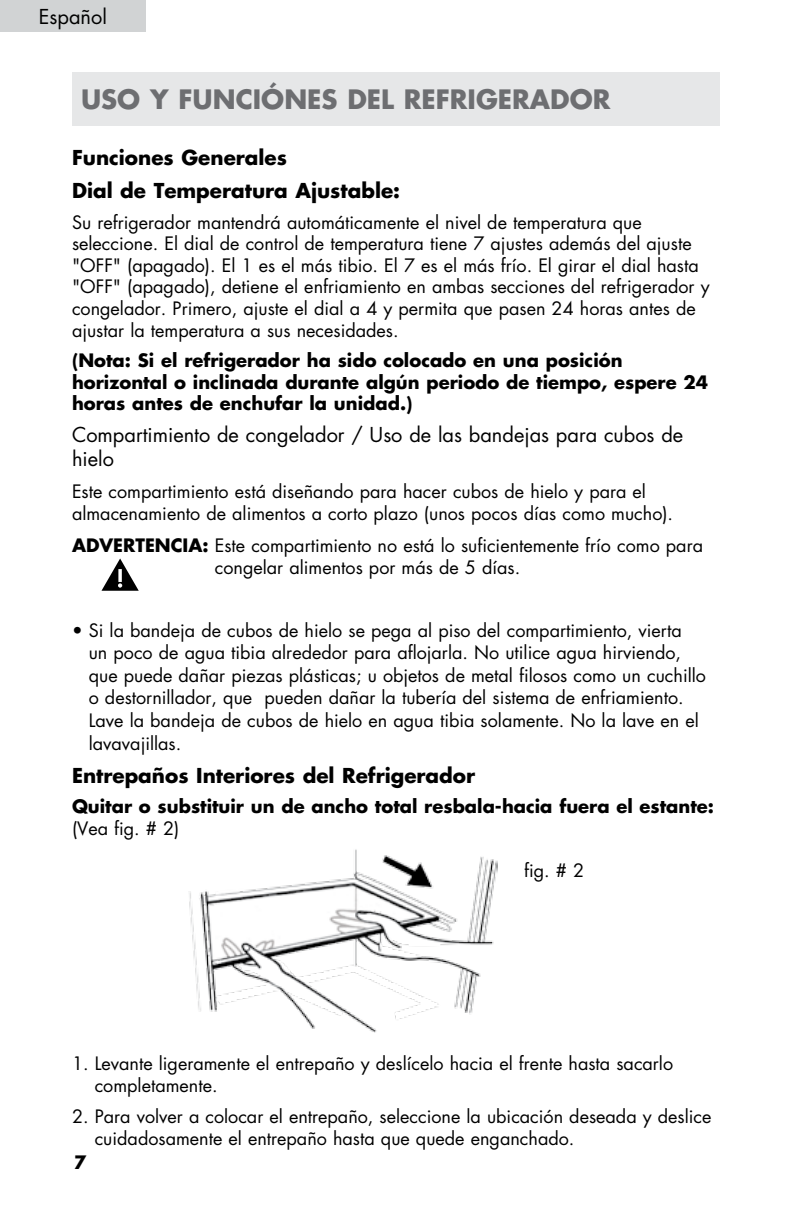
<style>
.page{position:relative;width:792px;height:1224px;background:#fff}
.page>*{position:absolute;margin:0;border:0;box-sizing:border-box;transform-origin:0 0}
.t1{font:700 26px "Futura Std";color:#6d6e71}
.t2{font:700 20px/33px "Futura Std";color:#000}
.t3{font:20px/24px "Futura Std";color:#000}
.t4{font:18px/22.6px "Futura Std";color:#000}
.t5{font:700 18px/21.6px "Futura Std";color:#000}
.s1{font-weight:700}
</style>
<div class="page">
<div style="left:0;top:0;width:146px;height:32px;background:#d1d3d4"></div>
<div style="left:72px;top:72px;width:648px;height:53px;background:#e6e7e8"></div>
<svg style="left:101px;top:558px;width:38px;height:33px"></svg>
<svg style="left:118px;top:569px;width:4px;height:13px"></svg>
<img style="left:189px;top:849px;width:309px;height:183px">
<p class="t3" style="left:39px;top:5px;width:70px">Español</p>
<h1 class="t1" style="left:81px;top:82px;width:283px">uso y funciónes del</h1>
<h1 class="t1" style="left:404px;top:82px;width:208px">refrige rador</h1>
<p class="t2" style="left:72px;top:141px;width:330px">Funciones Generales<br>Dial de Temperatura Ajustable:</p>
<p class="t4" style="left:72px;top:211px;width:639px;line-height:21.6px">Su refrigerador mantendrá automáticamente el nivel de temperatura que seleccione. El dial de control de temperatura tiene 7 ajustes además del ajuste "OFF" (apagado). El 1 es el más tibio. El 7 es el más frío. El girar el dial hasta "OFF" (apagado), detiene el enfriamiento en ambas secciones del refrigerador y congelador. Primero, ajuste el dial a 4 y permita que pasen 24 horas antes de ajustar la temperatura a sus necesidades.</p>
<p class="t5" style="left:72px;top:349px;width:638px">(Nota: Si el refrigerador ha sido colocado en una posición horizontal o inclinada durante algún periodo de tiempo, espere 24 horas antes de enchufar la unidad.)</p>
<p class="t3" style="left:72px;top:423px;width:613px">Compartimiento de congelador / Uso de las bandejas para cubos de hielo</p>
<p class="t4" style="left:72px;top:480px;width:603px">Este compartimiento está diseñando para hacer cubos de hielo y para el almacenamiento de alimentos a corto plazo (unos pocos días como mucho).</p>
<p class="t4" style="left:215px;top:534px;width:490px;text-indent:-143px"><span class="s1">ADVERTENCIA:</span> Este compartimiento no está lo suficientemente frío como para congelar alimentos por más de 5 días.</p>
<p class="t4" style="left:89px;top:619px;width:619px;text-indent:-17px">• Si la bandeja de cubos de hielo se pega al piso del compartimiento, vierta<br>un poco de agua tibia alrededor para aflojarla. No utilice agua hirviendo, que puede dañar piezas plásticas; u objetos de metal filosos como un cuchillo o destornillador, que pueden dañar la tubería del sistema de enfriamiento.<br>Lave la bandeja de cubos de hielo en agua tibia solamente. No la lave en el lavavajillas.</p>
<p class="t2" style="left:72px;top:758px;width:405px">Entrepaños Interiores del Refrigerador</p>
<p class="t5" style="left:72px;top:795px;width:644px">Quitar o substituir un de ancho total resbala-hacia fuera el estante:</p>
<p class="t4" style="left:72px;top:817px;width:109px">(Vea fig. # 2)</p>
<p class="t4" style="left:524px;top:859px;width:62px">fig. # 2</p>
<p class="t4" style="left:95px;top:1052px;width:580px;text-indent:-23px">1. Levante ligeramente el entrepaño y deslícelo hacia el frente hasta sacarlo completamente.</p>
<p class="t4" style="left:95px;top:1106px;width:618px;line-height:21.6px;text-indent:-23px">2. Para volver a colocar el entrepaño, seleccione la ubicación deseada y deslice cuidadosamente el entrepaño hasta que quede enganchado.</p>
<p class="t5" style="left:74px;top:1151px;width:14px">7</p>
</div>
